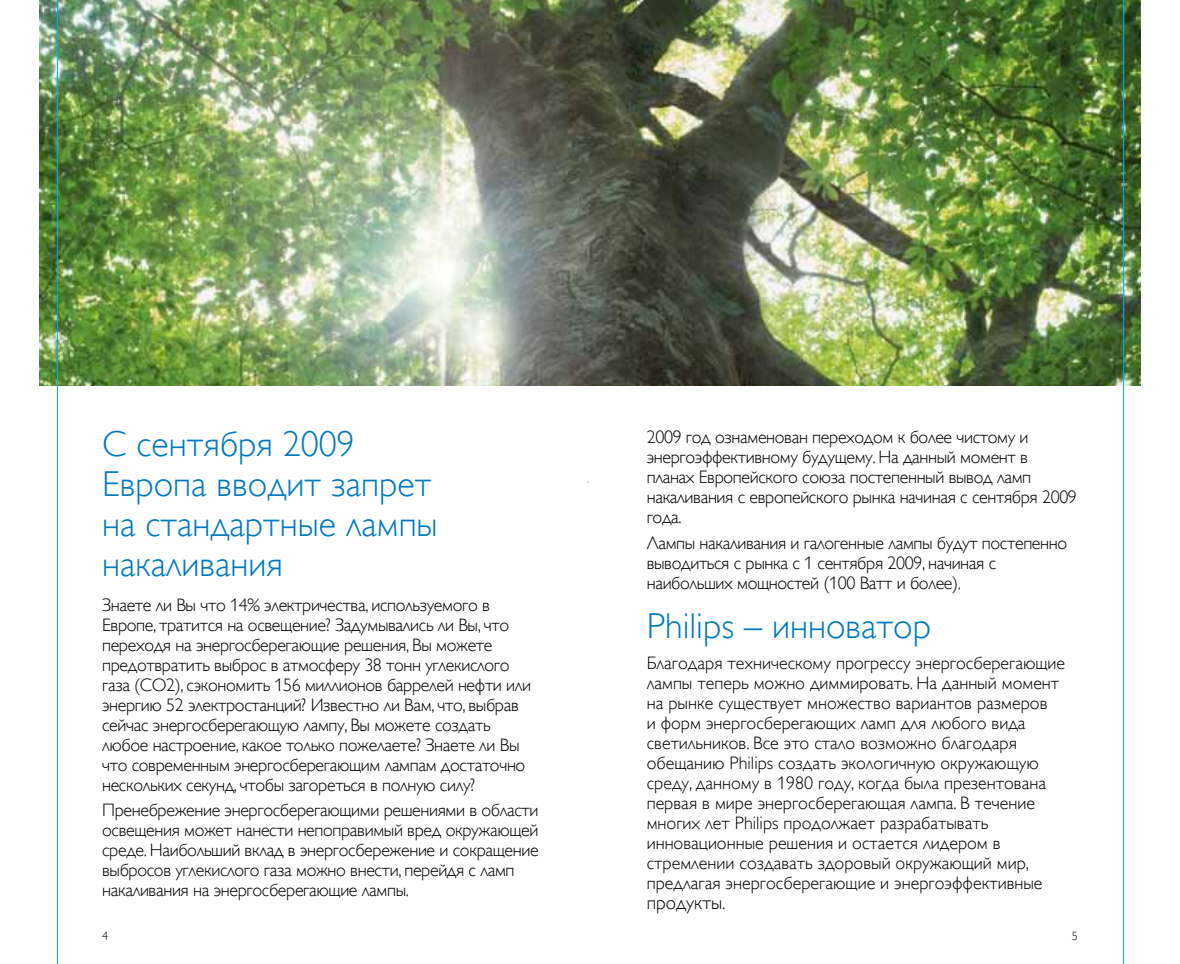
<style>
.page{position:relative;width:1180px;height:964px;background:#fff}
.page>*{position:absolute;margin:0;border:0;box-sizing:border-box;transform-origin:0 0}
.t1{font:36px/40px "Gill Sans Alt One WGL Light";color:#0079c1}
.t2{font:19px "Gill Sans Alt One WGL Light";color:#000}
.t3{font:18px/20px "Gill Sans Alt One WGL Light";letter-spacing:-.02em;color:#000}
.t4{font:18px/20px "Gill Sans Alt One WGL Light";color:#000}
.t5{font:12px "Gill Sans Alt One WGL Light";color:#000}
</style>
<div class="page">
<img style="left:40px;top:0;width:1100px;height:386px">
<hr style="left:1122px;top:0;width:1px;height:964px;background:#00aeef">
<hr style="left:57px;top:0;width:1px;height:964px;background:#00aeef">
<h1 class="t1" style="left:102px;top:424px;width:337px">С сентября 2009<br>Европа вводит запрет на стандартные лампы накаливания</h1>
<p class="t3" style="left:102px;top:595px;width:430px">Знаете ли Вы что 14% электричества, используемого в Европе, тратится на освещение? Задумывались ли Вы, что переходя на энергосберегающие решения, Вы можете предотвратить выброс в атмосферу 38 тонн углекислого газа (CO2), сэкономить 156 миллионов баррелей нефти или энергию 52 электростанций? Известно ли Вам, что, выбрав сейчас энергосберегающую лампу, Вы можете создать любое настроение, какое только пожелаете? Знаете ли Вы что современным энергосберегающим лампам достаточно нескольких секунд, чтобы загореться в полную силу?</p>
<p class="t3" style="left:102px;top:800px;width:438px">Пренебрежение энергосберегающими решениями в области освещения может нанести непоправимый вред окружающей среде. Наибольший вклад в энергосбережение и сокращение выбросов углекислого газа можно внести, перейдя с ламп накаливания на энергосберегающие лампы.</p>
<p class="t3" style="left:646px;top:427px;width:431px">2009 год ознаменован переходом к более чистому и энергоэффективному будущему. На данный момент в планах Европейского союза постепенный вывод ламп накаливания с европейского рынка начиная с сентября 2009 года.</p>
<p class="t3" style="left:646px;top:533px;width:422px">Лампы накаливания и галогенные лампы будут постепенно выводиться с рынка с 1 сентября 2009, начиная с наибольших мощностей (100 Ватт и более).</p>
<h1 class="t1" style="left:646px;top:606px;width:286px">Philips – инноватор</h1>
<p class="t4" style="left:646px;top:653px;width:420px">Благодаря техническому прогрессу энергосберегающие лампы теперь можно диммировать. На данный момент на рынке существует множество вариантов размеров<br>и форм энергосберегающих ламп для любого вида светильников. Все это стало возможно благодаря обещанию Philips создать экологичную окружающую среду, данному в 1980 году, когда была презентована первая в мире энергосберегающая лампа. В течение многих лет Philips продолжает разрабатывать инновационные решения и остается лидером в стремлении создавать здоровый окружающий мир, предлагая энергосберегающие и энергоэффективные</p>
<p class="t2" style="left:646px;top:890px;width:80px">продукты.</p>
<p class="t5" style="left:102px;top:928px;width:7px">4</p>
<p class="t5" style="left:1071px;top:928px;width:7px">5</p>
</div>
